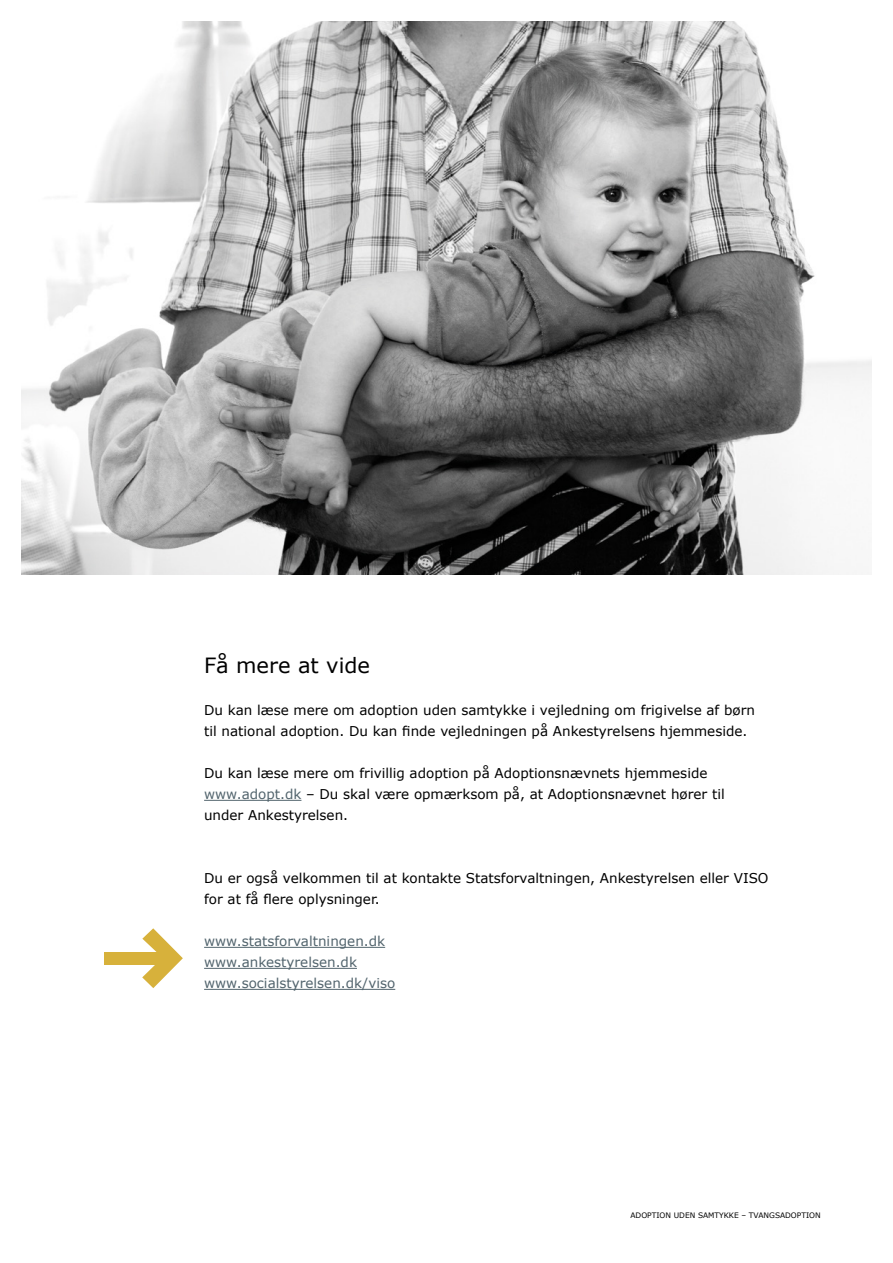
<style>
.page{position:relative;width:893px;height:1263px;background:#fff}
.page>*{position:absolute;margin:0;border:0;box-sizing:border-box;transform-origin:0 0}
.Over{font:21px "Verdana";color:#000}
.Brød{font:13.5px/21px "Verdana";color:#000}
.Brød-2{font:13.5px "Verdana";color:#52646d}
.t1{font:7.5px "Verdana";color:#000}
.s1{color:#52646d}
</style>
<div class="page">
<hr style="left:204px;top:800px;width:97px;height:1px;background:#52646d">
<hr style="left:204px;top:947px;width:181px;height:1px;background:#52646d">
<hr style="left:204px;top:968px;width:153px;height:1px;background:#52646d">
<hr style="left:204px;top:989px;width:191px;height:1px;background:#52646d">
<img style="left:21px;top:21px;width:851px;height:553px">
<svg style="left:142px;top:928px;width:41px;height:60px"></svg>
<div style="left:104px;top:952px;width:62px;height:13px;background:#d7b13b"></div>
<p class="Over" style="left:204px;top:651px;width:167px">Få mere at vide</p>
<p class="Brød" style="left:204px;top:699px;width:552px">Du kan læse mere om adoption uden samtykke i vejledning om frigivelse af børn til national adoption. Du kan finde vejledningen på Ankestyrelsens hjemmeside.</p>
<p class="Brød" style="left:204px;top:762px;width:505px">Du kan læse mere om frivillig adoption på Adoptionsnævnets hjemmeside</p>
<p class="Brød" style="left:204px;top:783px;width:522px"><span class="s1">www.adopt.dk</span> – Du skal være opmærksom på, at Adoptionsnævnet hører til under Ankestyrelsen.</p>
<p class="Brød" style="left:204px;top:867px;width:566px">Du er også velkommen til at kontakte Statsforvaltningen, Ankestyrelsen eller VISO for at få flere oplysninger.</p>
<p class="Brød-2" style="left:204px;top:932px;width:183px">www.statsforvaltningen.dk</p>
<p class="Brød-2" style="left:204px;top:953px;width:154px">www.ankestyrelsen.dk</p>
<p class="Brød-2" style="left:204px;top:974px;width:193px">www.socialstyrelsen.dk/viso</p>
<p class="t1" style="left:630px;top:1210px;width:192px">ADOPTION UDEN SAMTYKKE – TVANGSADOPTION</p>
</div>
